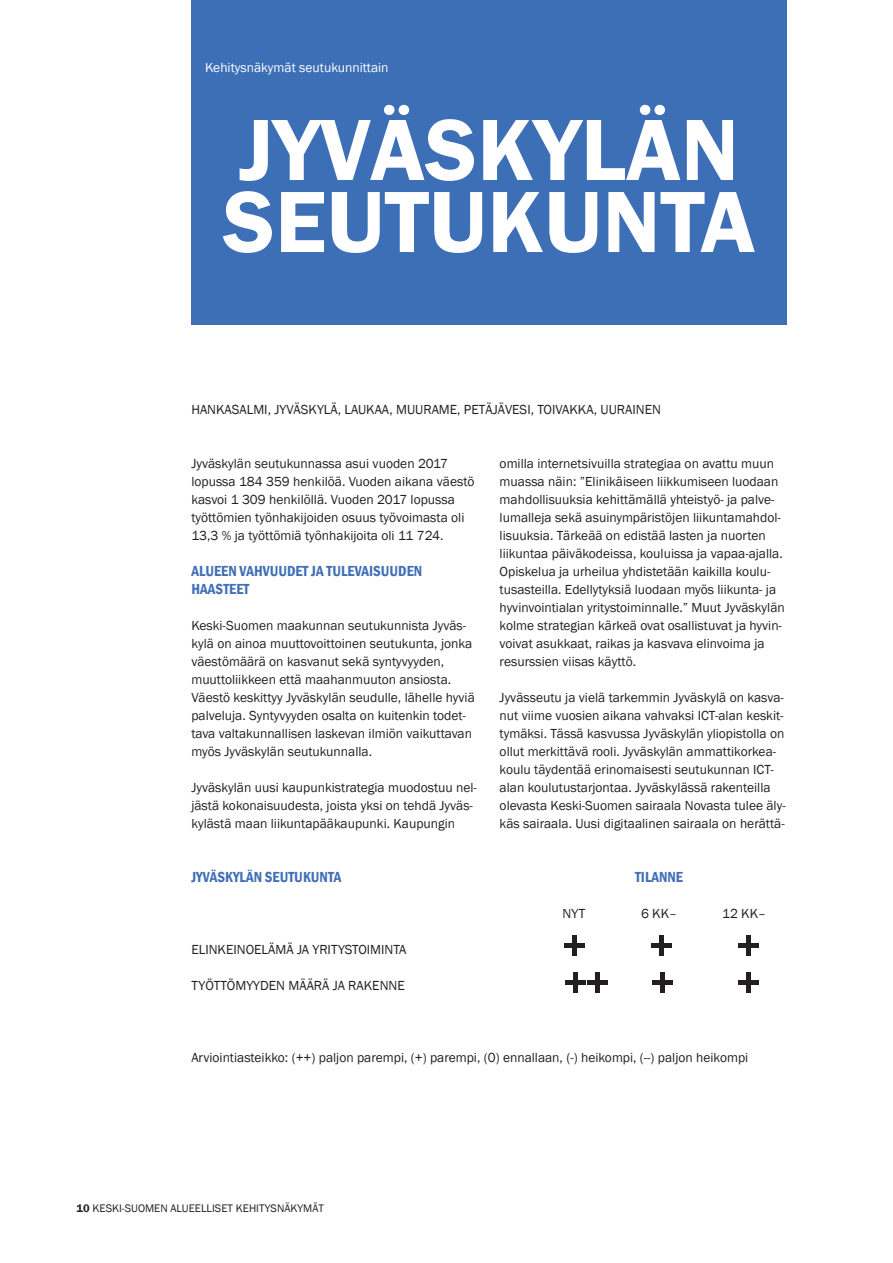
<style>
.page{position:relative;width:893px;height:1263px;background:#fff}
.page>*{position:absolute;margin:0;border:0;box-sizing:border-box;transform-origin:0 0}
.Otsikko{font:600 90px/72px "Franklin Gothic";color:#fff}
.Väliotsikko{font:600 condensed 15px/18px "Franklin Gothic";color:#406fb7}
.Massateksti{font:13.5px/18px "Franklin Gothic";color:#231f20}
.Massateksti-2{font:13.5px "Franklin Gothic";color:#fff}
.t1{font:11.25px "Franklin Gothic";color:#231f20}
.s1{font-weight:600}
</style>
<div class="page">
<div style="left:191px;top:0;width:596px;height:324px;background:#3d6fb7"></div>
<hr style="left:739px;top:943px;width:20px;height:4px;background:#231f20">
<hr style="left:747px;top:935px;width:4px;height:20px;background:#231f20">
<hr style="left:651px;top:943px;width:21px;height:4px;background:#231f20">
<div style="left:659px;top:935px;width:5px;height:20px;background:#231f20"></div>
<hr style="left:564px;top:943px;width:20px;height:4px;background:#231f20">
<hr style="left:572px;top:935px;width:4px;height:20px;background:#231f20">
<hr style="left:739px;top:981px;width:20px;height:4px;background:#231f20">
<hr style="left:747px;top:972px;width:4px;height:21px;background:#231f20">
<hr style="left:652px;top:981px;width:20px;height:4px;background:#231f20">
<hr style="left:660px;top:972px;width:4px;height:21px;background:#231f20">
<hr style="left:565px;top:981px;width:20px;height:4px;background:#231f20">
<hr style="left:573px;top:972px;width:4px;height:21px;background:#231f20">
<hr style="left:588px;top:981px;width:20px;height:4px;background:#231f20">
<hr style="left:596px;top:972px;width:4px;height:21px;background:#231f20">
<p class="Massateksti-2" style="left:205px;top:59px;width:185px">Kehitysnäkymät seutukunnittain</p>
<p class="Otsikko" style="left:223px;top:115px;width:534px">JYVÄSKYLÄN<br>SEUTUKUNTA</p>
<p class="Massateksti" style="left:191px;top:401px;width:471px">HANKASALMI, JYVÄSKYLÄ, LAUKAA, MUURAME, PETÄJÄVESI, TOIVAKKA, UURAINEN</p>
<p class="Massateksti" style="left:191px;top:455px;width:285px">Jyväskylän seutukunnassa asui vuoden 2017 lopussa 184 359 henkilöä. Vuoden aikana väestö kasvoi 1 309 henkilöllä. Vuoden 2017 lopussa työttömien työnhakijoiden osuus työvoimasta oli 13,3 % ja työttömiä työnhakijoita oli 11 724.</p>
<p class="Väliotsikko" style="left:191px;top:562px;width:232px">ALUEEN VAHVUUDET JA TULEVAISUUDEN<br>HAASTEET</p>
<p class="Massateksti" style="left:191px;top:617px;width:285px">Keski-Suomen maakunnan seutukunnista Jyväs&shy;kylä on ainoa muuttovoittoinen seutukunta, jonka väestömäärä on kasvanut sekä syntyvyyden, muuttoliikkeen että maahanmuuton ansiosta.<br>Väestö keskittyy Jyväskylän seudulle, lähelle hyviä palveluja. Syntyvyyden osalta on kuitenkin todet&shy;tava valtakunnallisen laskevan ilmiön vaikuttavan myös Jyväskylän seutukunnalla.</p>
<p class="Massateksti" style="left:191px;top:779px;width:287px">Jyväskylän uusi kaupunkistrategia muodostuu nel&shy;jästä kokonaisuudesta, joista yksi on tehdä Jyväs&shy;kylästä maan liikuntapääkaupunki. Kaupungin</p>
<p class="Massateksti" style="left:500px;top:455px;width:287px">omilla internetsivuilla strategiaa on avattu muun muassa näin: ”Elinikäiseen liikkumiseen luodaan mahdollisuuksia kehittämällä yhteistyö- ja palve&shy;lumalleja sekä asuinympäristöjen liikuntamahdol&shy;lisuuksia. Tärkeää on edistää lasten ja nuorten liikuntaa päiväkodeissa, kouluissa ja vapaa-ajalla.<br>Opiskelua ja urheilua yhdistetään kaikilla koulu&shy;tusasteilla. Edellytyksiä luodaan myös liikunta- ja hyvinvointialan yritystoiminnalle.” Muut Jyväskylän kolme strategian kärkeä ovat osallistuvat ja hyvin&shy;voivat asukkaat, raikas ja kasvava elinvoima ja resurssien viisas käyttö.</p>
<p class="Massateksti" style="left:500px;top:689px;width:288px">Jyvässeutu ja vielä tarkemmin Jyväskylä on kasva&shy;nut viime vuosien aikana vahvaksi ICT-alan keskit&shy;tymäksi. Tässä kasvussa Jyväskylän yliopistolla on ollut merkittävä rooli. Jyväskylän ammattikorkea&shy;koulu täydentää erinomaisesti seutukunnan ICT&shy;alan koulutustarjontaa. Jyväskylässä rakenteilla olevasta Keski-Suomen sairaala Novasta tulee äly&shy;käs sairaala. Uusi digitaalinen sairaala on herättä-</p>
<p class="Väliotsikko" style="left:191px;top:868px;width:152px">JYVÄSKYLÄN SEUTUKUNTA</p>
<p class="Väliotsikko" style="left:635px;top:868px;width:50px">TILANNE</p>
<p class="Massateksti" style="left:563px;top:905px;width:24px">NYT</p>
<p class="Massateksti" style="left:641px;top:905px;width:38px">6 KK–</p>
<p class="Massateksti" style="left:722px;top:905px;width:46px">12 KK–</p>
<p class="Massateksti" style="left:191px;top:941px;width:217px">ELINKEINOELÄMÄ JA YRITYSTOIMINTA</p>
<p class="Massateksti" style="left:191px;top:977px;width:215px">TYÖTTÖMYYDEN MÄÄRÄ JA RAKENNE</p>
<p class="Massateksti" style="left:191px;top:1049px;width:558px">Arviointiasteikko: (++) paljon parempi, (+) parempi, (0) ennallaan, (-) heikompi, (--) paljon heikompi</p>
<p class="t1" style="left:77px;top:1201px;width:249px"><span class="s1">10</span> KESKI-SUOMEN ALUEELLISET KEHITYSNÄKYMÄT</p>
</div>
